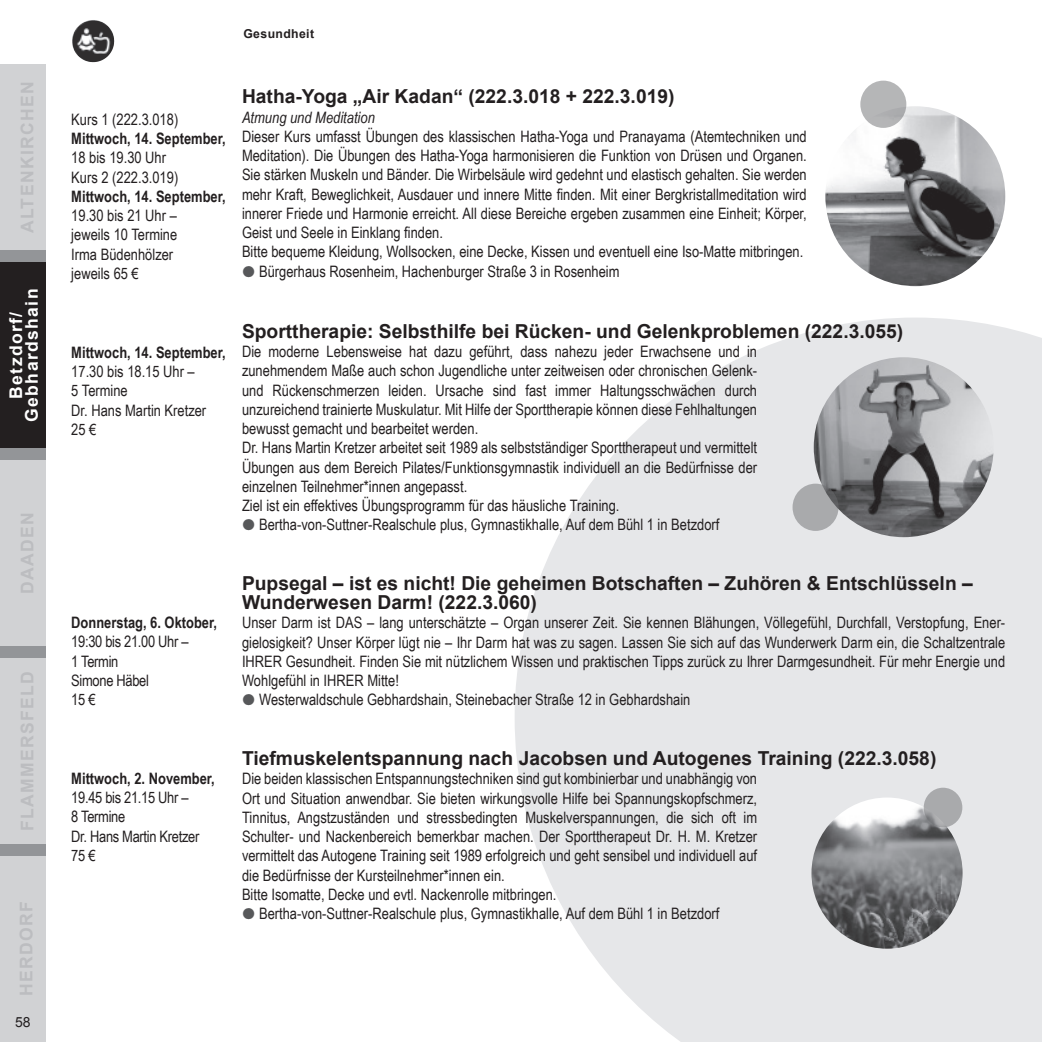
<style>
.page{position:relative;width:1042px;height:1042px;background:#fff}
.page>*{position:absolute;margin:0;border:0;box-sizing:border-box;transform-origin:0 0}
.t1{font:700 19.25px/19.2px "Arial";color:#231f20}
.t2{font:700 17.5px "Arial";letter-spacing:.08em;color:#bcbdc0}
.t3{font:700 17.5px/15.8px "Arial";letter-spacing:.08em;color:#fff;text-align:center}
.t4{font:15.75px/19.2px "Arial Narrow";color:#231f20}
.t5{font:700 15.75px "Arial Narrow";color:#231f20}
.t6{font:15.75px/19.2px "Arial Narrow";letter-spacing:-.02em;color:#231f20}
.t7{font:italic 15.75px "Arial Narrow";color:#231f20}
.t8{font:14px "Arial";color:#231f20}
.t9{font:700 12.25px "Arial";letter-spacing:.03em;color:#231f20}
</style>
<div class="page">
<div style="left:0;top:64px;width:46px;height:978px;background:#939598"></div>
<div style="left:0;top:64px;width:46px;height:186px;background:#d1d2d4"></div>
<div style="left:0;top:262px;width:46px;height:186px;background:#231f20"></div>
<div style="left:0;top:460px;width:46px;height:186px;background:#d1d2d4"></div>
<div style="left:0;top:658px;width:46px;height:186px;background:#d1d2d4"></div>
<div style="left:0;top:856px;width:46px;height:186px;background:#d1d2d4"></div>
<img style="left:72px;top:20px;width:30px;height:42px">
<svg style="left:515px;top:317px;width:527px;height:725px;fill:#e6e7e9"></svg>
<img style="left:825px;top:106px;width:180px;height:180px;border-radius:90px">
<div style="left:860px;top:81px;width:46px;height:47px;background:#b5b6b7;border-radius:50%"></div>
<img style="left:814px;top:357px;width:179px;height:180px;border-radius:90px">
<svg style="left:792px;top:484px;width:46px;height:47px;fill:#a9aaac"></svg>
<img style="left:811px;top:797px;width:151px;height:151px;border-radius:76px">
<svg style="left:923px;top:788px;width:39px;height:39px"></svg>
<p class="t2" style="left:16px;top:233px;width:154px;rotate:-90deg">ALTENKIRCHEN</p>
<p class="t3" style="left:9px;top:422px;width:135px;rotate:-90deg">Betzdorf/<br>Gebhardshain</p>
<p class="t2" style="left:16px;top:594px;width:83px;rotate:-90deg">DAADEN</p>
<p class="t2" style="left:16px;top:831px;width:162px;rotate:-90deg">FLAMMERSFELD</p>
<p class="t2" style="left:15px;top:996px;width:96px;rotate:-90deg">HERDORF</p>
<p class="t8" style="left:15px;top:1013px;width:17px">58</p>
<p class="t9" style="left:243px;top:26px;width:72px">Gesundheit</p>
<p class="t4" style="left:71px;top:109px;width:108px">Kurs 1 (222.3.018)</p>
<p class="t5" style="left:71px;top:127px;width:156px">Mittwoch, 14. September,</p>
<p class="t4" style="left:71px;top:148px;width:108px">18 bis 19.30 Uhr<br>Kurs 2 (222.3.019)</p>
<p class="t5" style="left:71px;top:184px;width:156px">Mittwoch, 14. September,</p>
<p class="t4" style="left:71px;top:205px;width:108px">19.30 bis 21 Uhr – jeweils 10 Termine<br>Irma Büdenhölzer jeweils 65 €</p>
<p class="t5" style="left:71px;top:340px;width:156px">Mittwoch, 14. September,</p>
<p class="t4" style="left:71px;top:361px;width:136px">17.30 bis 18.15 Uhr –<br>5 Termine<br>Dr. Hans Martin Kretzer<br>25 €</p>
<p class="t5" style="left:71px;top:610px;width:147px">Donnerstag, 6. Oktober,</p>
<p class="t6" style="left:71px;top:631px;width:119px">19:30 bis 21.00 Uhr –<br>1 Termin<br>Simone Häbel<br>15 €</p>
<p class="t1" style="left:242px;top:88px;width:434px">Hatha-Yoga „Air Kadan“ (222.3.018 + 222.3.019)</p>
<p class="t7" style="left:242px;top:106px;width:134px">Atmung und Meditation</p>
<p class="t4" style="left:242px;top:126px;width:566px">Dieser Kurs umfasst Übungen des klassischen Hatha-Yoga und Pranayama (Atemtechniken und</p>
<p class="t4" style="left:242px;top:145px;width:566px">Meditation). Die Übungen des Hatha-Yoga harmonisieren die Funktion von Drüsen und Organen.</p>
<p class="t4" style="left:242px;top:165px;width:566px">Sie stärken Muskeln und Bänder. Die Wirbelsäule wird gedehnt und elastisch gehalten. Sie werden</p>
<p class="t4" style="left:242px;top:184px;width:566px">mehr Kraft, Beweglichkeit, Ausdauer und innere Mitte finden. Mit einer Bergkristallmeditation wird</p>
<p class="t4" style="left:242px;top:203px;width:566px">innerer Friede und Harmonie erreicht. All diese Bereiche ergeben zusammen eine Einheit; Körper,</p>
<p class="t4" style="left:242px;top:222px;width:203px">Geist und Seele in Einklang finden.</p>
<p class="t4" style="left:242px;top:242px;width:563px">Bitte bequeme Kleidung, Wollsocken, eine Decke, Kissen und eventuell eine Iso-Matte mitbringen.</p>
<p class="t4" style="left:259px;top:261px;width:362px">Bürgerhaus Rosenheim, Hachenburger Straße 3 in Rosenheim</p>
<p class="t1" style="left:242px;top:322px;width:663px">Sporttherapie: Selbsthilfe bei Rücken- und Gelenkproblemen (222.3.055)</p>
<p class="t4" style="left:242px;top:341px;width:516px">Die moderne Lebensweise hat dazu geführt, dass nahezu jeder Erwachsene und in</p>
<p class="t4" style="left:242px;top:361px;width:517px">zunehmendem Maße auch schon Jugendliche unter zeitweisen oder chronischen Gelenk-</p>
<p class="t4" style="left:242px;top:380px;width:517px">und Rückenschmerzen leiden. Ursache sind fast immer Haltungsschwächen durch</p>
<p class="t4" style="left:242px;top:399px;width:516px">unzureichend trainierte Muskulatur. Mit Hilfe der Sporttherapie können diese Fehlhaltungen</p>
<p class="t4" style="left:242px;top:418px;width:238px">bewusst gemacht und bearbeitet werden.</p>
<p class="t4" style="left:242px;top:438px;width:517px">Dr. Hans Martin Kretzer arbeitet seit 1989 als selbstständiger Sporttherapeut und vermittelt</p>
<p class="t4" style="left:242px;top:457px;width:517px">Übungen aus dem Bereich Pilates/Funktionsgymnastik individuell an die Bedürfnisse der</p>
<p class="t4" style="left:242px;top:476px;width:227px">einzelnen Teilnehmer*innen angepasst.</p>
<p class="t4" style="left:242px;top:495px;width:379px">Ziel ist ein effektives Übungsprogramm für das häusliche Training.</p>
<p class="t4" style="left:259px;top:515px;width:462px">Bertha-von-Suttner-Realschule plus, Gymnastikhalle, Auf dem Bühl 1 in Betzdorf</p>
<p class="t1" style="left:242px;top:574px;width:732px">Pupsegal – ist es nicht! Die geheimen Botschaften – Zuhören &amp; Entschlüsseln –<br>Wunderwesen Darm! (222.3.060)</p>
<p class="t4" style="left:242px;top:613px;width:765px">Unser Darm ist DAS – lang unterschätzte – Organ unserer Zeit. Sie kennen Blähungen, Völlegefühl, Durchfall, Verstopfung, Ener-</p>
<p class="t4" style="left:242px;top:632px;width:765px">gielosigkeit? Unser Körper lügt nie – Ihr Darm hat was zu sagen. Lassen Sie sich auf das Wunderwerk Darm ein, die Schaltzentrale</p>
<p class="t4" style="left:242px;top:651px;width:765px">IHRER Gesundheit. Finden Sie mit nützlichem Wissen und praktischen Tipps zurück zu Ihrer Darmgesundheit. Für mehr Energie und</p>
<p class="t4" style="left:242px;top:670px;width:158px">Wohlgefühl in IHRER Mitte!</p>
<p class="t4" style="left:259px;top:690px;width:433px">Westerwaldschule Gebhardshain, Steinebacher Straße 12 in Gebhardshain</p>
<p class="t5" style="left:71px;top:766px;width:145px">Mittwoch, 2. November,</p>
<p class="t6" style="left:71px;top:787px;width:130px">19.45 bis 21.15 Uhr –<br>8 Termine<br>Dr. Hans Martin Kretzer<br>75 €</p>
<p class="t1" style="left:242px;top:749px;width:696px">Tiefmuskelentspannung nach Jacobsen und Autogenes Training (222.3.058)</p>
<p class="t4" style="left:242px;top:768px;width:517px">Die beiden klassischen Entspannungstechniken sind gut kombinierbar und unabhängig von</p>
<p class="t4" style="left:242px;top:788px;width:517px">Ort und Situation anwendbar. Sie bieten wirkungsvolle Hilfe bei Spannungskopfschmerz,</p>
<p class="t4" style="left:242px;top:807px;width:517px">Tinnitus, Angstzuständen und stressbedingten Muskelverspannungen, die sich oft im</p>
<p class="t4" style="left:242px;top:826px;width:517px">Schulter- und Nackenbereich bemerkbar machen. Der Sporttherapeut Dr. H. M. Kretzer</p>
<p class="t4" style="left:242px;top:845px;width:517px">vermittelt das Autogene Training seit 1989 erfolgreich und geht sensibel und individuell auf</p>
<p class="t4" style="left:242px;top:865px;width:264px">die Bedürfnisse der Kursteilnehmer*innen ein.</p>
<p class="t4" style="left:242px;top:884px;width:316px">Bitte Isomatte, Decke und evtl. Nackenrolle mitbringen.</p>
<p class="t4" style="left:259px;top:903px;width:462px">Bertha-von-Suttner-Realschule plus, Gymnastikhalle, Auf dem Bühl 1 in Betzdorf</p>
</div>
